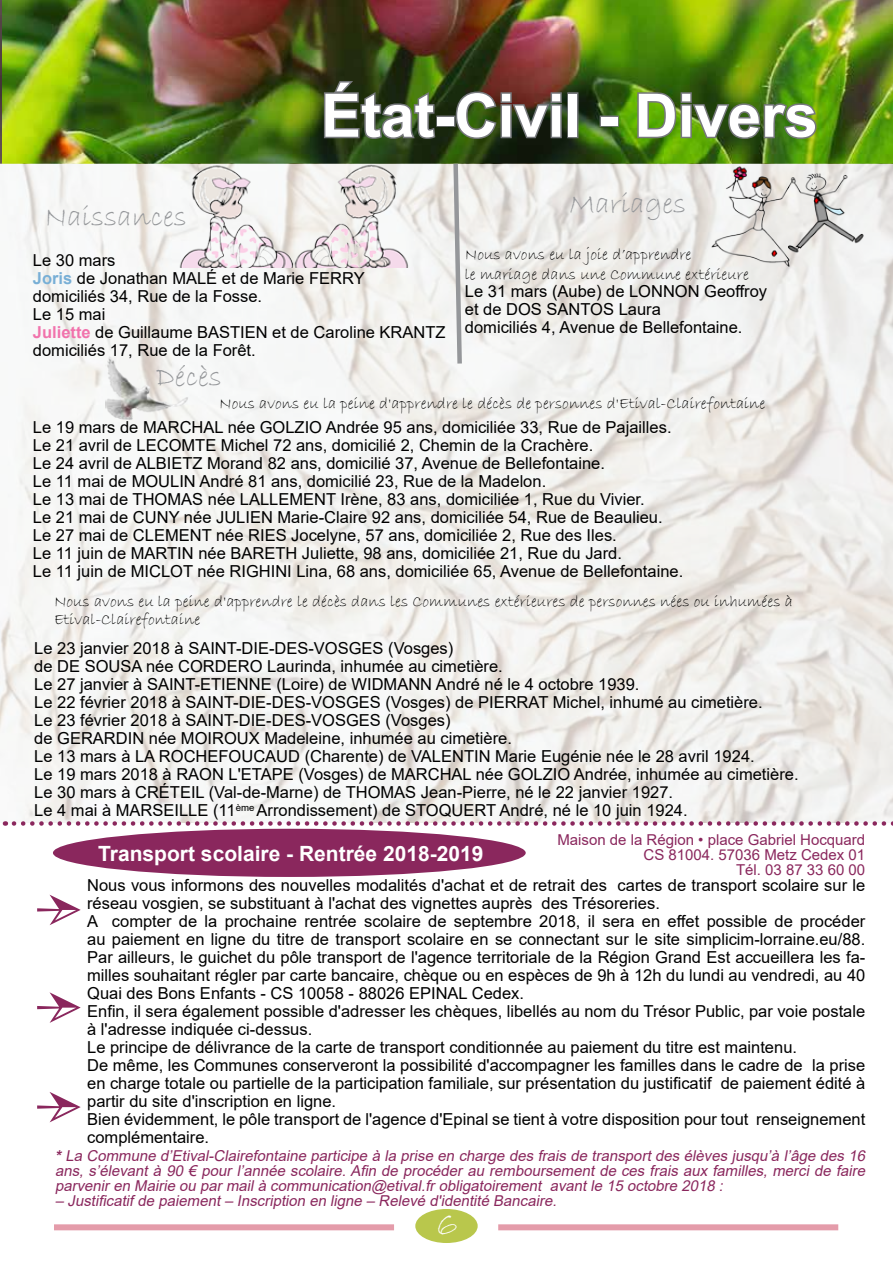
<style>
.page{position:relative;width:893px;height:1263px;background:#fff}
.page>*{position:absolute;margin:0;border:0;box-sizing:border-box;transform-origin:0 0}
.t1{font:700 60px "Arial";color:#fff}
.t2{font:700 52.5px/99.4px "Minion Pro";color:#8a275d}
.t3{font:36px "Bradley Hand ITC";color:#fff}
.t4{font:30px "Bradley Hand ITC";color:#95979a}
.t5{font:700 21px "Arial";color:#fff}
.t6{font:16.5px/18px "Arial";color:#000}
.t7{font:16.5px/19.8px "Bradley Hand ITC";color:#000}
.t8{font:italic 15px/15px "Arial";color:#8a275d;text-align:justify}
.t9{font:15px/15px "Arial";color:#8a275d;text-align:right}
.s1{font-weight:700;color:#78afd6}
.s2{font-weight:700;color:#f173ac}
.s3{font-weight:700}
</style>
<div class="page">
<img style="left:0;top:0;width:893px;height:823px">
<div style="left:415px;top:1209px;width:63px;height:34px;background:#b9c74c;border-radius:50%"></div>
<div style="left:54px;top:1224px;width:340px;height:6px;background:#e49caa"></div>
<div style="left:498px;top:1224px;width:340px;height:6px;background:#e49caa"></div>
<img style="left:147px;top:162px;width:289px;height:105px">
<img style="left:712px;top:165px;width:153px;height:104px">
<img style="left:105px;top:348px;width:85px;height:81px">
<svg style="left:451px;top:159px;width:13px;height:209px"></svg>
<svg style="left:14px;top:821px;width:879px;height:5px"></svg>
<div style="left:53px;top:829px;width:473px;height:48px;background:#8a275d;border-radius:50%"></div>
<svg style="left:322px;top:80px;width:115px;height:61px;background:#405031"></svg>
<div style="left:436px;top:116px;width:19px;height:11px;border:3px solid #76787c"></div>
<svg style="left:454px;top:90px;width:109px;height:51px;background:#474a32"></svg>
<div style="left:567px;top:92px;width:11px;height:46px;border:3px solid #76787c"></div>
<div style="left:600px;top:116px;width:19px;height:11px;border:3px solid #76787c"></div>
<img style="left:636px;top:90px;width:182px;height:51px">
<h3 class="t4" style="left:44px;top:198px;width:144px">Naissances</h3>
<h1 class="t1" style="left:321px;top:73px;width:498px">État-Civil - Divers</h1>
<h3 class="t4" style="left:569px;top:185px;width:118px">Mariages</h3>
<p class="t6" style="left:33px;top:251px;width:414px">Le 30 mars<br><span class="s1">Joris</span> de Jonathan MALÉ et de Marie FERRY<br>domiciliés 34, Rue de la Fosse.<br>Le 15 mai<br><span class="s2">Juliette</span> de Guillaume BASTIEN et de Caroline KRANTZ domiciliés 17, Rue de la Forêt.</p>
<p class="t7" style="left:465px;top:245px;width:285px">Nous avons eu la joie d’apprendre<br>le mariage dans une Commune extérieure</p>
<p class="t6" style="left:465px;top:282px;width:304px">Le 31 mars (Aube) de LONNON Geoffroy et de DOS SANTOS Laura<br>domiciliés 4, Avenue de Bellefontaine.</p>
<h3 class="t4" style="left:156px;top:358px;width:67px">Décès</h3>
<p class="t6" style="left:33px;top:418px;width:652px">Le 19 mars de MARCHAL née GOLZIO Andrée 95 ans, domiciliée 33, Rue de Pajailles.<br>Le 21 avril de LECOMTE Michel 72 ans, domicilié 2, Chemin de la Crachère.<br>Le 24 avril de ALBIETZ Morand 82 ans, domicilié 37, Avenue de Bellefontaine.<br>Le 11 mai de MOULIN André 81 ans, domicilié 23, Rue de la Madelon.<br>Le 13 mai de THOMAS née LALLEMENT Irène, 83 ans, domiciliée 1, Rue du Vivier.<br>Le 21 mai de CUNY née JULIEN Marie-Claire 92 ans, domiciliée 54, Rue de Beaulieu.<br>Le 27 mai de CLEMENT née RIES Jocelyne, 57 ans, domiciliée 2, Rue des Iles.<br>Le 11 juin de MARTIN née BARETH Juliette, 98 ans, domiciliée 21, Rue du Jard.<br>Le 11 juin de MICLOT née RIGHINI Lina, 68 ans, domiciliée 65, Avenue de Bellefontaine.</p>
<p class="t7" style="left:219px;top:394px;width:548px">Nous avons eu la peine d'apprendre le décès de personnes d'Etival-Clairefontaine</p>
<p class="t7" style="left:54px;top:592px;width:740px;line-height:18px">Nous avons eu la peine d'apprendre le décès dans les Communes extérieures de personnes nées ou inhumées à<br>Etival-Clairefontaine</p>
<p class="t6" style="left:34px;top:639px;width:766px">Le 23 janvier 2018 à SAINT-DIE-DES-VOSGES (Vosges)<br>de DE SOUSA née CORDERO Laurinda, inhumée au cimetière.<br>Le 27 janvier à SAINT-ETIENNE (Loire) de WIDMANN André né le 4 octobre 1939.<br>Le 22 février 2018 à SAINT-DIE-DES-VOSGES (Vosges) de PIERRAT Michel, inhumé au cimetière.<br>Le 23 février 2018 à SAINT-DIE-DES-VOSGES (Vosges)<br>de GERARDIN née MOIROUX Madeleine, inhumée au cimetière.<br>Le 13 mars à LA ROCHEFOUCAUD (Charente) de VALENTIN Marie Eugénie née le 28 avril 1924.<br>Le 19 mars 2018 à RAON L'ETAPE (Vosges) de MARCHAL née GOLZIO Andrée, inhumée au cimetière.<br>Le 30 mars à CRÉTEIL (Val-de-Marne) de THOMAS Jean-Pierre, né le 22 janvier 1927.<br>Le 4 mai à MARSEILLE (11<sup>ème</sup> Arrondissement) de STOQUERT André, né le 10 juin 1924.</p>
<p class="t5" style="left:98px;top:838px;width:387px">Transport scolaire - Rentrée 2018-2019</p>
<p class="t9" style="left:557px;top:832px;width:309px">Maison de la Région • place Gabriel Hocquard<br>CS 81004. 57036 Metz Cedex 01<br>Tél. 03 87 33 60 00</p>
<p class="t6" style="left:87px;top:876px;width:780px">Nous vous informons des nouvelles modalités d'achat et de retrait des cartes de transport scolaire sur le réseau vosgien, se substituant à l'achat des vignettes auprès des Trésoreries.<br>A compter de la prochaine rentrée scolaire de septembre 2018, il sera en effet possible de procéder au paiement en ligne du titre de transport scolaire en se connectant sur le site simplicim-lorraine.eu/88.</p>
<h2 class="t2" style="left:36px;top:857px;width:48px">→</h2>
<p class="t6" style="left:87px;top:948px;width:780px">Par ailleurs, le guichet du pôle transport de l'agence territoriale de la Région Grand Est accueillera les fa&shy;milles souhaitant régler par carte bancaire, chèque ou en espèces de 9h à 12h du lundi au vendredi, au 40<br>Quai des Bons Enfants - CS 10058 - 88026 EPINAL Cedex.<br>Enfin, il sera également possible d'adresser les chèques, libellés au nom du Trésor Public, par voie postale à l'adresse indiquée ci-dessus.<br>Le principe de délivrance de la carte de transport conditionnée au paiement du titre est maintenu.<br>De même, les Communes conserveront la possibilité d'accompagner les familles dans le cadre de la prise en charge totale ou partielle de la participation familiale, sur présentation du justificatif de paiement édité à partir du site d'inscription en ligne.<br>Bien évidemment, le pôle transport de l'agence d'Epinal se tient à votre disposition pour tout renseignement complémentaire.</p>
<h2 class="t2" style="left:36px;top:954px;width:48px">→ →</h2>
<p class="t8" style="left:55px;top:1148px;width:815px"><span class="s3">*</span> La Commune d’Etival-Clairefontaine participe à la prise en charge des frais de transportdes élèves jusqu’à l’âge des 16 ans, s’élevant à 90 € pour l’année scolaire.Afin de procéder au remboursement de ces frais aux familles, merci de faire parveniren Mairie ou parmailà communication@etival.frobligatoirement avantle 15 octobre 2018 :</p>
<p class="t8" style="left:55px;top:1193px;width:507px">– Justificatifde paiement– Inscription en ligne – Relevé d'identité Bancaire.</p>
<h3 class="t3" style="left:437px;top:1201px;width:23px">6</h3>
</div>
